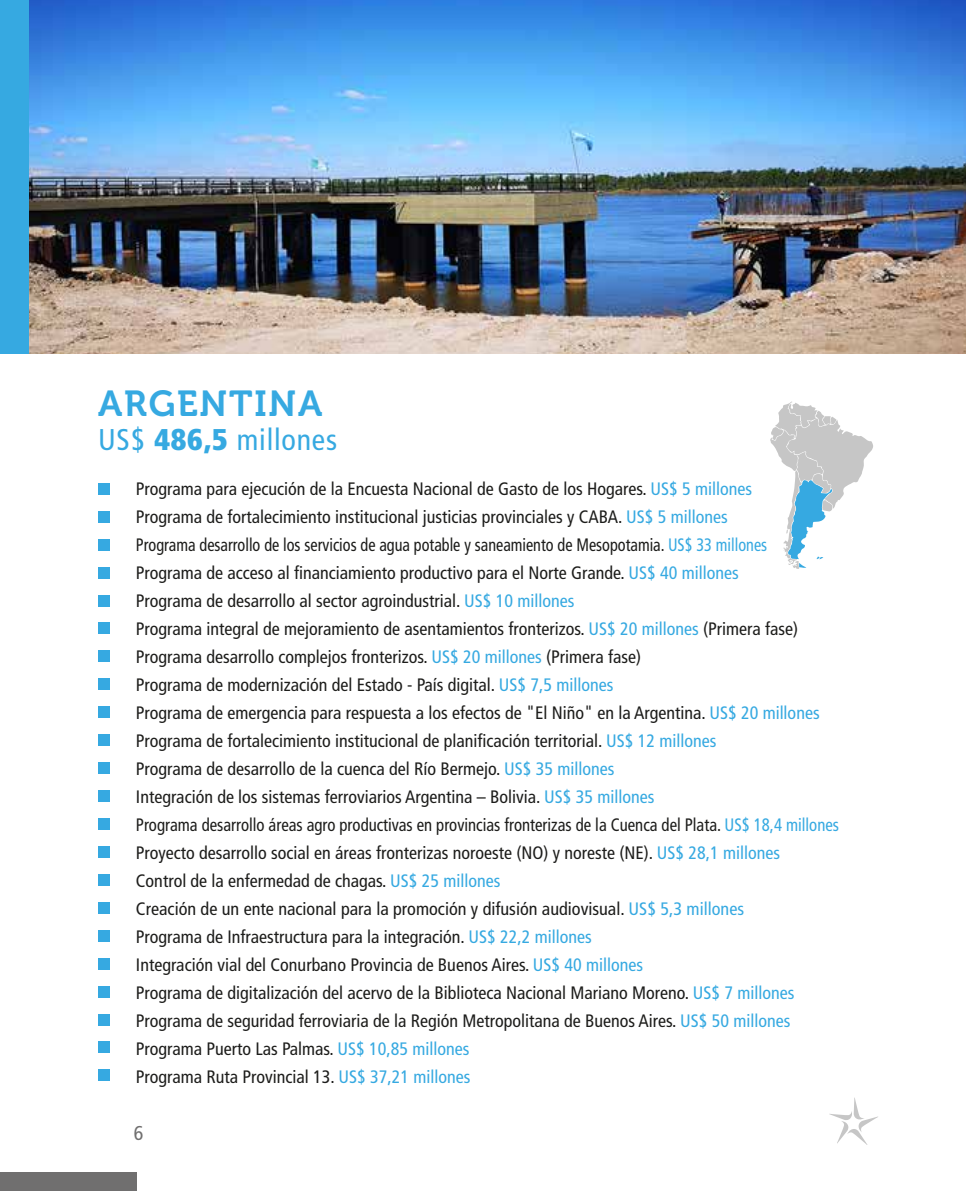
<style>
.page{position:relative;width:966px;height:1191px;background:#fff}
.page>*{position:absolute;margin:0;border:0;box-sizing:border-box;transform-origin:0 0}
.t1{font:36px "Museo 700";letter-spacing:.05em;color:#36a9e1}
.t2{font:condensed 30px "Frutiger LT Std";letter-spacing:.025em;color:#36a9e1}
.t3{font:condensed 20px "Frutiger LT Std";color:#706f6f}
.t4{font:condensed 18px/28px "Frutiger LT Std";color:#1d1d1b}
.s1{font-weight:900}
.s2{color:#36a9e1}
</style>
<div class="page">
<svg style="left:829px;top:1097px;width:49px;height:40px"></svg>
<svg style="left:770px;top:401px;width:103px;height:168px"></svg>
<img style="left:28px;top:0;width:938px;height:353px">
<div style="left:0;top:0;width:28px;height:353px;background:#36a9e1"></div>
<div style="left:98px;top:483px;width:12px;height:11px;background:#36a9e1"></div>
<div style="left:98px;top:511px;width:12px;height:11px;background:#36a9e1"></div>
<div style="left:98px;top:539px;width:12px;height:11px;background:#36a9e1"></div>
<div style="left:98px;top:567px;width:12px;height:11px;background:#36a9e1"></div>
<div style="left:98px;top:594px;width:12px;height:12px;background:#36a9e1"></div>
<div style="left:98px;top:622px;width:12px;height:12px;background:#36a9e1"></div>
<div style="left:98px;top:650px;width:12px;height:12px;background:#36a9e1"></div>
<div style="left:98px;top:678px;width:12px;height:12px;background:#36a9e1"></div>
<div style="left:98px;top:706px;width:12px;height:12px;background:#36a9e1"></div>
<div style="left:98px;top:734px;width:12px;height:12px;background:#36a9e1"></div>
<div style="left:98px;top:762px;width:12px;height:12px;background:#36a9e1"></div>
<div style="left:98px;top:790px;width:12px;height:12px;background:#36a9e1"></div>
<div style="left:98px;top:818px;width:12px;height:12px;background:#36a9e1"></div>
<div style="left:98px;top:846px;width:12px;height:11px;background:#36a9e1"></div>
<div style="left:98px;top:874px;width:12px;height:11px;background:#36a9e1"></div>
<div style="left:98px;top:902px;width:12px;height:11px;background:#36a9e1"></div>
<div style="left:98px;top:930px;width:12px;height:11px;background:#36a9e1"></div>
<div style="left:98px;top:957px;width:12px;height:12px;background:#36a9e1"></div>
<div style="left:98px;top:985px;width:12px;height:12px;background:#36a9e1"></div>
<div style="left:98px;top:1069px;width:12px;height:12px;background:#36a9e1"></div>
<div style="left:98px;top:1041px;width:12px;height:12px;background:#36a9e1"></div>
<div style="left:98px;top:1013px;width:12px;height:12px;background:#36a9e1"></div>
<h1 class="t1" style="left:98px;top:383px;width:226px">ARGENTINA</h1>
<h2 class="t2" style="left:98px;top:422px;width:240px">US$ <span class="s1">486,5</span> millones</h2>
<p class="t4" style="left:136px;top:475px;width:704px">Programa para ejecución de la Encuesta Nacional de Gasto de los Hogares. <span class="s2">US$ 5 millones<br></span>Programa de fortalecimiento institucional justicias provinciales y CABA. <span class="s2">US$ 5 millones<br></span>Programa desarrollo de los servicios de agua potable y saneamiento de Mesopotamia. <span class="s2">US$ 33 millones<br></span>Programa de acceso al financiamiento productivo para el Norte Grande. <span class="s2">US$ 40 millones<br></span>Programa de desarrollo al sector agroindustrial. <span class="s2">US$ 10 millones<br></span>Programa integral de mejoramiento de asentamientos fronterizos. <span class="s2">US$ 20 millones</span> (Primera fase)<br>Programa desarrollo complejos fronterizos. <span class="s2">US$ 20 millones</span> (Primera fase)<br>Programa de modernización del Estado - País digital. <span class="s2">US$ 7,5 millones<br></span>Programa de emergencia para respuesta a los efectos de "El Niño" en la Argentina. <span class="s2">US$ 20 millones </span>Programa de fortalecimiento institucional de planificación territorial. <span class="s2">US$ 12 millones<br></span>Programa de desarrollo de la cuenca del Río Bermejo. <span class="s2">US$ 35 millones<br></span>Integración de los sistemas ferroviarios Argentina – Bolivia. <span class="s2">US$ 35 millones<br></span>Programa desarrollo áreas agro productivas en provincias fronterizas de la Cuenca del Plata. <span class="s2">US$ 18,4 millones </span>Proyecto desarrollo social en áreas fronterizas noroeste (NO) y noreste (NE). <span class="s2">US$ 28,1 millones<br></span>Control de la enfermedad de chagas. <span class="s2">US$ 25 millones<br></span>Creación de un ente nacional para la promoción y difusión audiovisual. <span class="s2">US$ 5,3 millones<br></span>Programa de Infraestructura para la integración. <span class="s2">US$ 22,2 millones<br></span>Integración vial del Conurbano Provincia de Buenos Aires. <span class="s2">US$ 40 millones<br></span>Programa de digitalización del acervo de la Biblioteca Nacional Mariano Moreno. <span class="s2">US$ 7 millones </span>Programa de seguridad ferroviaria de la Región Metropolitana de Buenos Aires. <span class="s2">US$ 50 millones </span>Programa Puerto Las Palmas. <span class="s2">US$ 10,85 millones<br></span>Programa Ruta Provincial 13. <span class="s2">US$ 37,21 millones</span></p>
<p class="t3" style="left:134px;top:1121px;width:11px">6</p>
</div>
